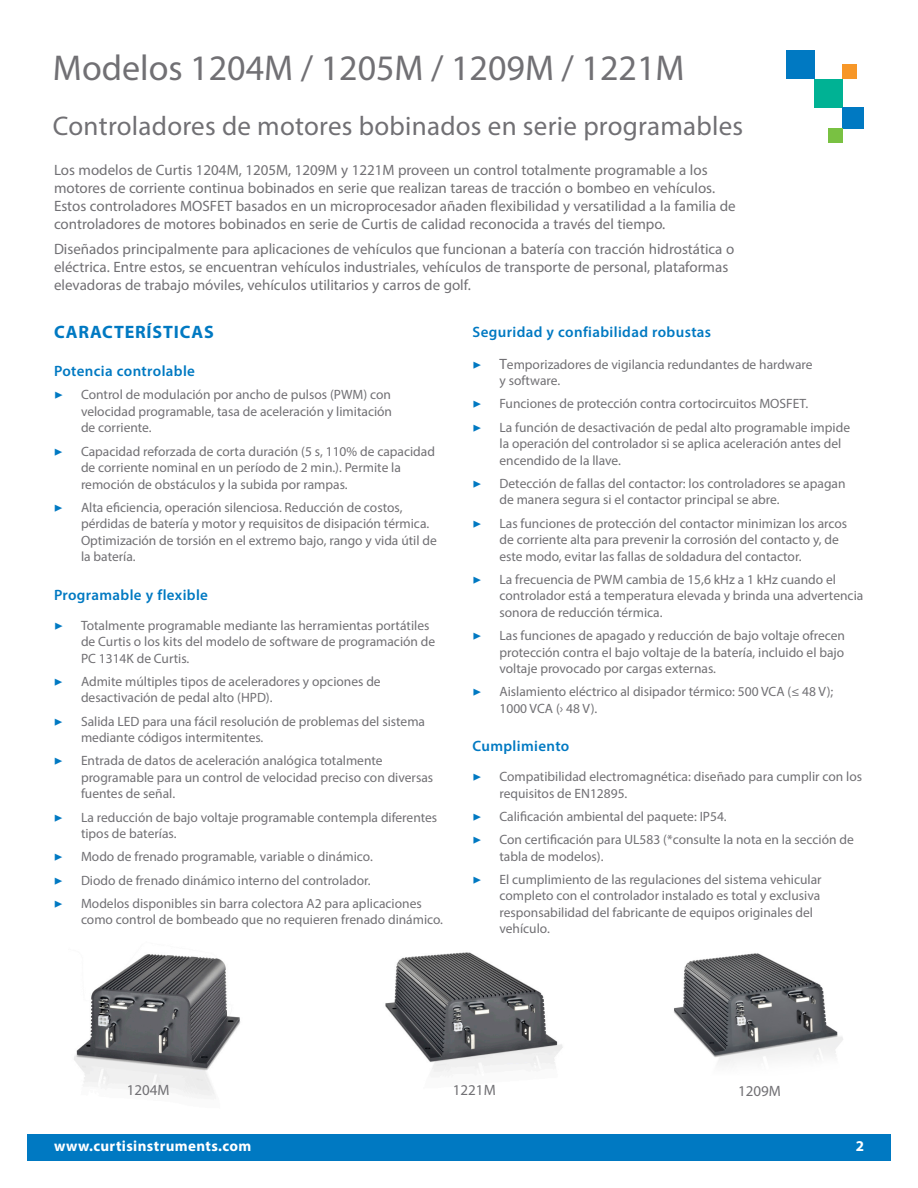
<style>
.page{position:relative;width:918px;height:1188px;background:#fff}
.page>*{position:absolute;margin:0;border:0;box-sizing:border-box;transform-origin:0 0}
.t1{font:36px "Myriad Pro";color:#717074}
.t2{font:27px "Myriad Pro";letter-spacing:.01em;color:#717074}
.t3{font:700 18px "Myriad Pro";letter-spacing:.045em;color:#0079c2}
.t4{font:15px/18px "Myriad Pro";color:#717074}
.t5{font:600 15px "Myriad Pro";letter-spacing:.025em;color:#0079c2}
.t6{font:700 15px "Myriad Pro";letter-spacing:.025em;color:#fff}
.t7{font:13.5px/16.5px "Myriad Pro";color:#717074}
.s1{font-family:"Minion Pro";font-size:15px;color:#0079c2}
.s2{font-size:15px}
</style>
<div class="page">
<div style="left:27px;top:1134px;width:864px;height:26px;background:#0079c2"></div>
<div style="left:786px;top:51px;width:29px;height:28px;background:#0079c2"></div>
<div style="left:815px;top:79px;width:28px;height:28px;background:#00b294"></div>
<div style="left:843px;top:107px;width:21px;height:21px;background:#0079c2"></div>
<div style="left:843px;top:65px;width:14px;height:14px;background:#f79728"></div>
<div style="left:829px;top:128px;width:14px;height:14px;background:#79c142"></div>
<img style="left:385px;top:952px;width:178px;height:121px">
<img style="left:74px;top:954px;width:167px;height:142px">
<img style="left:674px;top:953px;width:169px;height:112px">
<h1 class="t1" style="left:53px;top:46px;width:633px">Modelos 1204M / 1205M / 1209M / 1221M</h1>
<h2 class="t2" style="left:53px;top:110px;width:692px">Controladores de motores bobinados en serie programables</h2>
<p class="t4" style="left:54px;top:161px;width:683px">Los modelos de Curtis 1204M, 1205M, 1209M y 1221M proveen un control totalmente programable a los motores de corriente continua bobinados en serie que realizan tareas de tracción o bombeo en vehículos.<br>Estos controladores MOSFET basados en un microprocesador añaden flexibilidad y versatilidad a la familia de controladores de motores bobinados en serie de Curtis de calidad reconocida a través del tiempo.</p>
<p class="t4" style="left:54px;top:240px;width:682px">Diseñados principalmente para aplicaciones de vehículos que funcionan a batería con tracción hidrostática o eléctrica. Entre estos, se encuentran vehículos industriales, vehículos de transporte de personal, plataformas elevadoras de trabajo móviles, vehículos utilitarios y carros de golf.</p>
<h3 class="t3" style="left:54px;top:320px;width:161px">CARACTERÍSTICAS</h3>
<p class="t5" style="left:54px;top:361px;width:143px">Potencia controlable</p>
<p class="t7" style="left:81px;top:386px;width:313px;text-align:justify;text-indent:-27px"><span class="s1">▶</span> Control de modulación por ancho de pulsos (PWM) con velocidad programable, tasa de aceleración y limitación de corriente.</p>
<p class="t7" style="left:81px;top:443px;width:356px;text-indent:-27px"><span class="s1">▶</span> Capacidad reforzada de corta duración (5 s, 110% de capacidad de corriente nominal en un período de 2 min.). Permite la remoción de obstáculos y la subida por rampas.</p>
<p class="t7" style="left:81px;top:499px;width:357px;text-indent:-27px"><span class="s1">▶</span> Alta eficiencia, operación silenciosa. Reducción de costos, pérdidas de batería y motor y requisitos de disipación térmica.<br>Optimización de torsión en el extremo bajo, rango y vida útil de la batería.</p>
<p class="t5" style="left:54px;top:585px;width:156px">Programable y flexible</p>
<p class="t7" style="left:81px;top:617px;width:356px;text-indent:-27px"><span class="s1">▶</span> Totalmente programable mediante las herramientas portátiles de Curtis o los kits del modelo de software de programación de<br>PC 1314K de Curtis.</p>
<p class="t7" style="left:81px;top:673px;width:301px;text-indent:-27px"><span class="s1">▶</span> Admite múltiples tipos de aceleradores y opciones de desactivación de pedal alto (HPD).</p>
<p class="t7" style="left:81px;top:713px;width:346px;text-indent:-27px"><span class="s1">▶</span> Salida LED para una fácil resolución de problemas del sistema mediante códigos intermitentes.</p>
<p class="t7" style="left:81px;top:752px;width:354px;text-indent:-27px"><span class="s1">▶</span> Entrada de datos de aceleración analógica totalmente programable para un control de velocidad preciso con diversas fuentes de señal.</p>
<p class="t7" style="left:81px;top:809px;width:358px;text-indent:-27px"><span class="s1">▶</span> La reducción de bajo voltaje programable contempla diferentes tipos de baterías.</p>
<p class="t7" style="left:54px;top:845px;width:369px;line-height:23.2px"><span class="s1">▶</span> Modo de frenado programable, variable o dinámico.<br><span class="s1">▶</span> Diodo de frenado dinámico interno del controlador.<br><span class="s1">▶</span> Modelos disponibles sin barra colectora A2 para aplicaciones</p>
<p class="t7" style="left:81px;top:911px;width:364px">como control de bombeado que no requieren frenado dinámico.</p>
<p class="t5" style="left:472px;top:322px;width:240px">Seguridad y confiabilidad robustas</p>
<p class="t7" style="left:500px;top:356px;width:315px;text-indent:-27px"><span class="s1">▶</span> <span class="s2">T</span>emporizadores de vigilancia redundantes de hardware y software.</p>
<p class="t7" style="left:472px;top:392px;width:379px;line-height:23.2px"><span class="s1">▶</span> Funciones de protección contra cortocircuitos MOSFET.<br><span class="s1">▶</span> La función de desactivación de pedal alto programable impide</p>
<p class="t7" style="left:500px;top:435px;width:343px">la operación del controlador si se aplica aceleración antes del encendido de la llave.</p>
<p class="t7" style="left:500px;top:475px;width:348px;text-indent:-27px"><span class="s1">▶</span> Detección de fallas del contactor: los controladores se apagan de manera segura si el contactor principal se abre.</p>
<p class="t7" style="left:500px;top:515px;width:349px;text-indent:-27px"><span class="s1">▶</span> Las funciones de protección del contactor minimizan los arcos de corriente alta para prevenir la corrosión del contacto y, de este modo, evitar las fallas de soldadura del contactor.</p>
<p class="t7" style="left:500px;top:571px;width:365px;text-indent:-27px"><span class="s1">▶</span> La frecuencia de PWM cambia de 15,6 kHz a 1 kHz cuando el controlador está a temperatura elevada y brinda una advertencia sonora de reducción térmica.</p>
<p class="t7" style="left:500px;top:627px;width:347px;text-align:justify;text-indent:-27px"><span class="s1">▶</span> Las funciones de apagado y reducción de bajo voltaje ofrecen protección contra el bajo voltaje de la batería, incluido el bajo voltaje provocado por cargas externas.</p>
<p class="t7" style="left:500px;top:683px;width:335px;text-indent:-27px"><span class="s1">▶</span> Aislamiento eléctrico al disipador térmico: 500 VCA (≤ 48 V);<br>1000 VCA (› 48 V).</p>
<p class="t5" style="left:472px;top:736px;width:98px">Cumplimiento</p>
<p class="t7" style="left:500px;top:768px;width:364px;text-indent:-27px"><span class="s1">▶</span> Compatibilidad electromagnética: diseñado para cumplir con los requisitos de EN12895.</p>
<p class="t7" style="left:472px;top:804px;width:383px;line-height:23.2px"><span class="s1">▶</span> Calificación ambiental del paquete: IP54.<br><span class="s1">▶</span> Con certificación para UL583 (*consulte la nota en la sección de</p>
<p class="t7" style="left:472px;top:844px;width:351px;line-height:23.2px;text-indent:27px">tabla de modelos).<br><span class="s1">▶</span> El cumplimiento de las regulaciones del sistema vehicular</p>
<p class="t7" style="left:500px;top:887px;width:322px">completo con el controlador instalado es total y exclusiva responsabilidad del fabricante de equipos originales del vehículo.</p>
<p class="t4" style="left:127px;top:1081px;width:44px">1204M</p>
<p class="t4" style="left:453px;top:1081px;width:44px">1221M</p>
<p class="t4" style="left:738px;top:1082px;width:44px">1209M</p>
<p class="t6" style="left:54px;top:1136px;width:199px">www.curtisinstruments.com</p>
<p class="t6" style="left:856px;top:1136px;width:10px">2</p>
</div>
